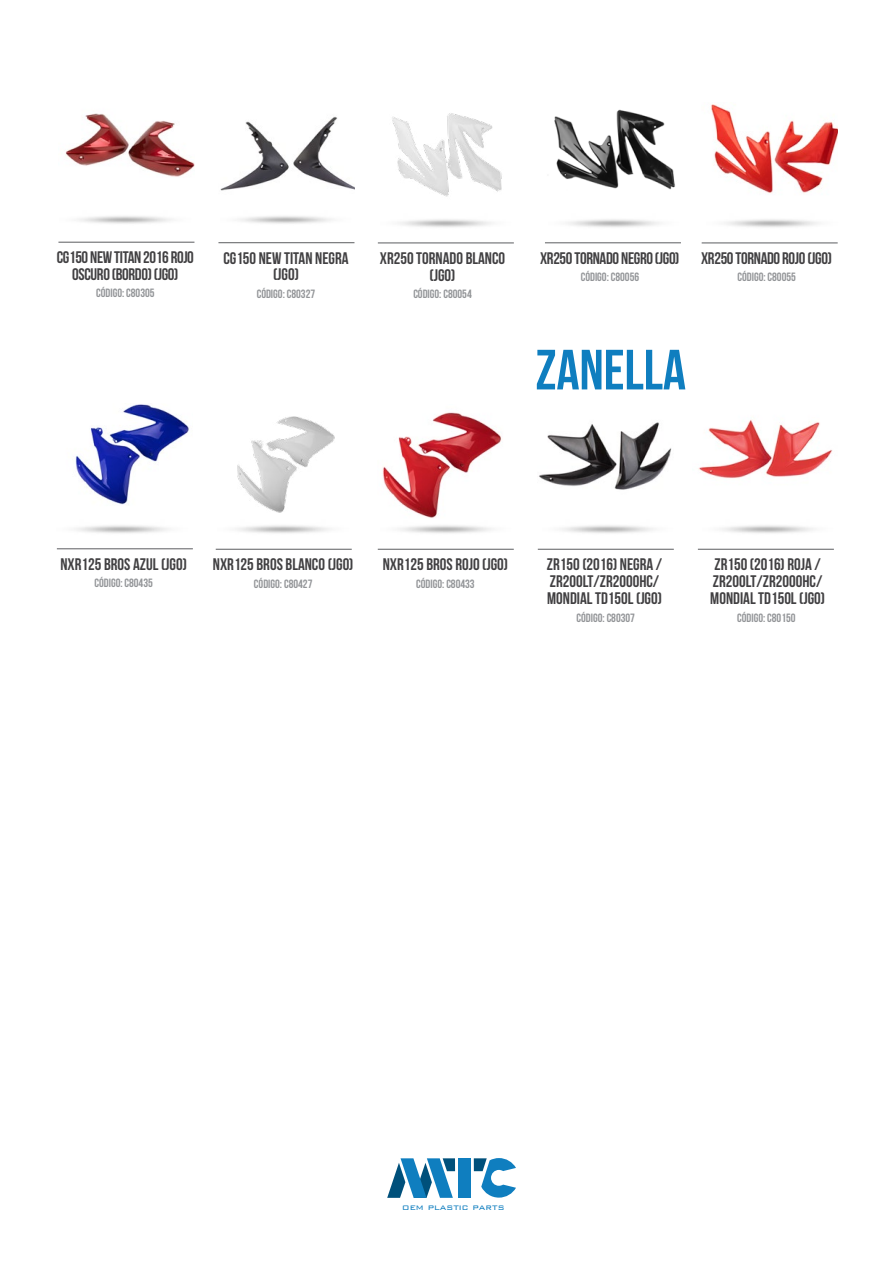
<style>
.page{position:relative;width:893px;height:1263px;background:#fff}
.page>*{position:absolute;margin:0;border:0;box-sizing:border-box;transform-origin:0 0}
.t1{font:56.55px "Bebas Neue";color:#0f7ebf}
.t2{font:16.8px/16.8px "Bebas Neue";color:#414042;text-align:center}
.t3{font:16.8px "Bebas Neue";letter-spacing:-.02em;color:#414042}
.t4{font:12px "Bebas Neue";color:#939598}
.t5{font:300 10.65px "Bank Gothic";color:#0f7ebf}
</style>
<div class="page">
<img style="left:75px;top:404px;width:114px;height:101px">
<img style="left:237px;top:416px;width:98px;height:97px">
<img style="left:220px;top:116px;width:134px;height:75px">
<img style="left:382px;top:412px;width:120px;height:107px">
<img style="left:392px;top:113px;width:110px;height:84px">
<img style="left:554px;top:109px;width:121px;height:81px">
<img style="left:711px;top:104px;width:127px;height:89px">
<img style="left:65px;top:113px;width:129px;height:64px">
<hr style="left:57px;top:548px;width:136px;height:1px;background:#6d6e71">
<hr style="left:216px;top:549px;width:136px;height:1px;background:#6d6e71">
<hr style="left:218px;top:242px;width:136px;height:1px;background:#6d6e71">
<hr style="left:378px;top:549px;width:136px;height:1px;background:#6d6e71">
<hr style="left:378px;top:242px;width:136px;height:1px;background:#6d6e71">
<hr style="left:545px;top:242px;width:136px;height:1px;background:#6d6e71">
<hr style="left:702px;top:242px;width:136px;height:1px;background:#6d6e71">
<hr style="left:58px;top:242px;width:136px;height:1px;background:#6d6e71">
<img style="left:539px;top:422px;width:133px;height:68px">
<img style="left:698px;top:420px;width:135px;height:58px">
<hr style="left:538px;top:549px;width:136px;height:1px;background:#6d6e71">
<hr style="left:698px;top:549px;width:136px;height:1px;background:#6d6e71">
<div style="left:458px;top:1158px;width:13px;height:40px;background:#0f7ebf"></div>
<svg style="left:387px;top:1158px;width:68px;height:40px"></svg>
<svg style="left:474px;top:1158px;width:42px;height:39px"></svg>
<p class="t3" style="left:57px;top:248px;width:139px">CG150 NEW TITAN 2016 ROJO</p>
<p class="t3" style="left:540px;top:249px;width:141px">XR250 TORNADO NEGRO (JGO)</p>
<p class="t3" style="left:701px;top:249px;width:132px">XR250 TORNADO ROJO (JGO)</p>
<p class="t3" style="left:72px;top:265px;width:108px">OSCURO (BORDO) (JGO)</p>
<p class="t2" style="left:223px;top:249px;width:127px">CG150 NEW TITAN NEGRA (JGO)</p>
<p class="t2" style="left:380px;top:249px;width:127px">XR250 TORNADO BLANCO (JGO)</p>
<p class="t4" style="left:581px;top:271px;width:60px">CÓDIGO: C80056</p>
<p class="t4" style="left:737px;top:271px;width:60px">CÓDIGO: C80055</p>
<p class="t4" style="left:96px;top:286px;width:60px">CÓDIGO: C80305</p>
<p class="t4" style="left:257px;top:287px;width:60px">CÓDIGO: C80327</p>
<p class="t4" style="left:413px;top:287px;width:60px">CÓDIGO: C80054</p>
<h1 class="t1" style="left:535px;top:339px;width:152px">ZANELLA</h1>
<p class="t2" style="left:60px;top:555px;width:128px">NXR125 BROS AZUL (JGO)</p>
<p class="t4" style="left:94px;top:577px;width:60px">CÓDIGO: C80435</p>
<p class="t4" style="left:254px;top:577px;width:60px">CÓDIGO: C80427</p>
<p class="t2" style="left:213px;top:556px;width:142px">NXR125 BROS BLANCO (JGO)</p>
<p class="t2" style="left:383px;top:556px;width:127px">NXR125 BROS ROJO (JGO)</p>
<p class="t4" style="left:416px;top:577px;width:60px">CÓDIGO: C80433</p>
<p class="t2" style="left:547px;top:556px;width:117px;text-align:left">ZR150 (2016) NEGRA /<br>ZR200LT/ZR200OHC/<br>MONDIAL TD150L (JGO)</p>
<p class="t2" style="left:710px;top:556px;width:116px;text-align:left">ZR150 (2016) ROJA /<br>ZR200LT/ZR200OHC/<br>MONDIAL TD150L (JGO)</p>
<p class="t4" style="left:577px;top:611px;width:60px">CÓDIGO: C80307</p>
<p class="t4" style="left:737px;top:611px;width:60px">CÓDIGO: C80150</p>
<p class="t5" style="left:402px;top:1198px;width:104px">oem plastic parts</p>
</div>
